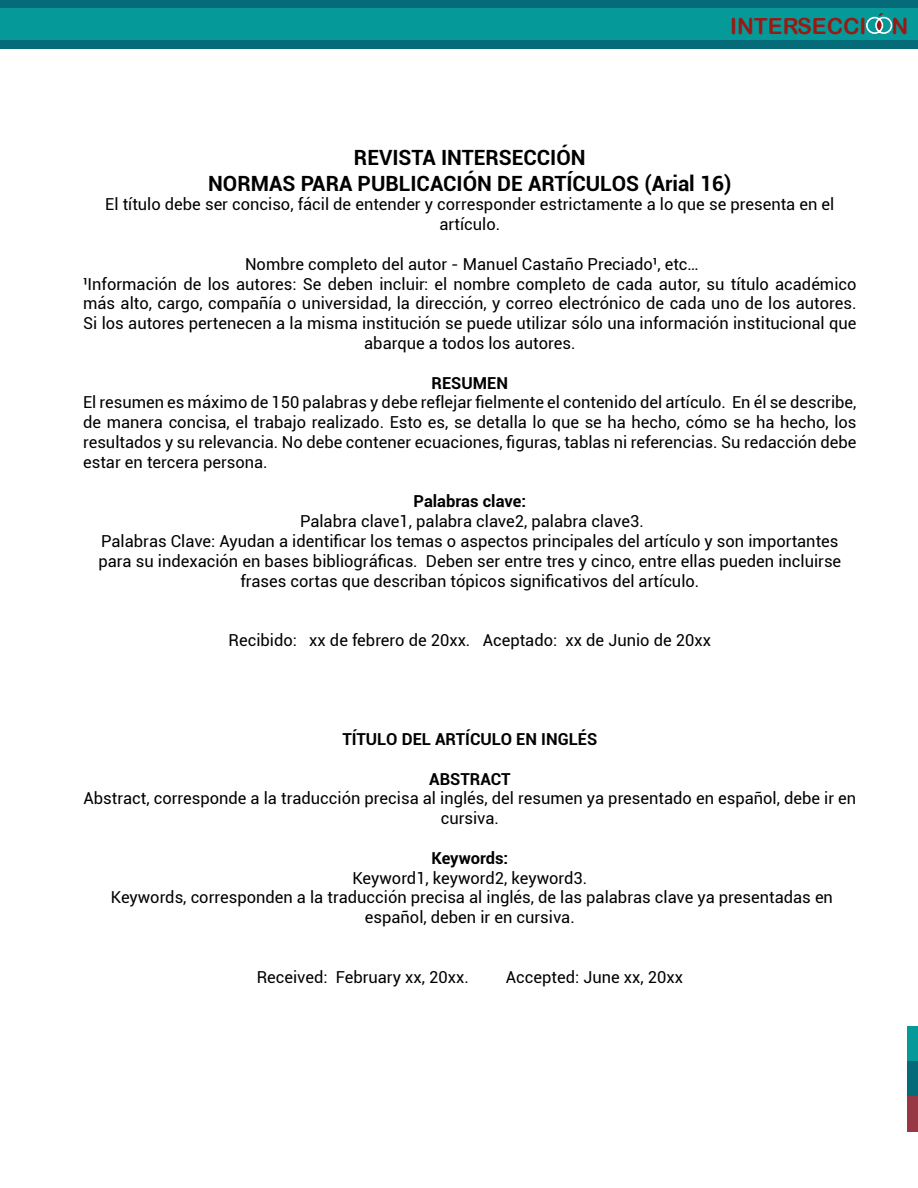
<style>
.page{position:relative;width:918px;height:1188px;background:#fff}
.page>*{position:absolute;margin:0;border:0;box-sizing:border-box;transform-origin:0 0}
.t1{font:22.2px "Arial Rounded MT Bold";color:#991a14}
.t2{font:700 21px/25.2px "Roboto";color:#000;text-align:center}
.t3{font:16.5px/19.8px "Roboto";color:#000;text-align:center}
.t4{font:700 16.5px "Roboto";color:#000}
</style>
<div class="page">
<div style="left:0;top:0;width:918px;height:48px;background:#056b78"></div>
<div style="left:0;top:8px;width:918px;height:31px;background:#059999"></div>
<svg style="left:866px;top:13px;width:27px;height:21px"></svg>
<div style="left:907px;top:1026px;width:11px;height:35px;background:#059999"></div>
<div style="left:907px;top:1061px;width:11px;height:36px;background:#056b78"></div>
<div style="left:907px;top:1097px;width:11px;height:35px;background:#993845"></div>
<h1 class="t1" style="left:730px;top:13px;width:180px">INTERSECCI N</h1>
<p class="t2" style="left:208px;top:145px;width:525px">REVISTA INTERSECCIÓN<br>NORMAS PARA PUBLICACIÓN DE ARTÍCULOS (Arial 16)</p>
<p class="t3" style="left:105px;top:194px;width:731px">El título debe ser conciso, fácil de entender y corresponder estrictamente a lo que se presenta en el artículo.</p>
<p class="t3" style="left:83px;top:253px;width:775px">Nombre completo del autor - Manuel Castaño Preciado¹, etc…<br>¹Información de los autores: Se deben incluir: el nombre completo de cada autor, su título académico más alto, cargo, compañía o universidad, la dirección, y correo electrónico de cada uno de los autores.<br>Si los autores pertenecen a la misma institución se puede utilizar sólo una información institucional que abarque a todos los autores.</p>
<p class="t4" style="left:432px;top:371px;width:78px">RESUMEN</p>
<p class="t3" style="left:83px;top:392px;width:775px;text-align:justify">El resumen es máximo de 150 palabras y debe reflejar fielmente el contenido del artículo. En él se describe, de manera concisa, el trabajo realizado. Esto es, se detalla lo que se ha hecho, cómo se ha hecho, los resultados y su relevancia. No debe contener ecuaciones, figuras, tablas ni referencias. Su redacción debe estar en tercera persona.</p>
<p class="t4" style="left:414px;top:490px;width:114px">Palabras clave:</p>
<p class="t3" style="left:98px;top:511px;width:744px">Palabra clave1, palabra clave2, palabra clave3.<br>Palabras Clave: Ayudan a identificar los temas o aspectos principales del artículo y son importantes para su indexación en bases bibliográficas. Deben ser entre tres y cinco, entre ellas pueden incluirse frases cortas que describan tópicos significativos del artículo.</p>
<p class="t3" style="left:229px;top:630px;width:484px">Recibido: xx de febrero de 20xx. Aceptado: xx de Junio de 20xx</p>
<p class="t4" style="left:342px;top:728px;width:256px">TÍTULO DEL ARTÍCULO EN INGLÉS</p>
<p class="t4" style="left:429px;top:767px;width:83px">ABSTRACT</p>
<p class="t3" style="left:83px;top:788px;width:774px">Abstract, corresponde a la traducción precisa al inglés, del resumen ya presentado en español, debe ir en cursiva.</p>
<p class="t4" style="left:431px;top:846px;width:78px">Keywords:</p>
<p class="t3" style="left:111px;top:867px;width:724px">Keyword1, keyword2, keyword3.<br>Keywords, corresponden a la traducción precisa al inglés, de las palabras clave ya presentadas en español, deben ir en cursiva.</p>
<p class="t3" style="left:257px;top:966px;width:214px">Received: February xx, 20xx.</p>
<p class="t3" style="left:506px;top:966px;width:179px">Accepted: June xx, 20xx</p>
</div>
